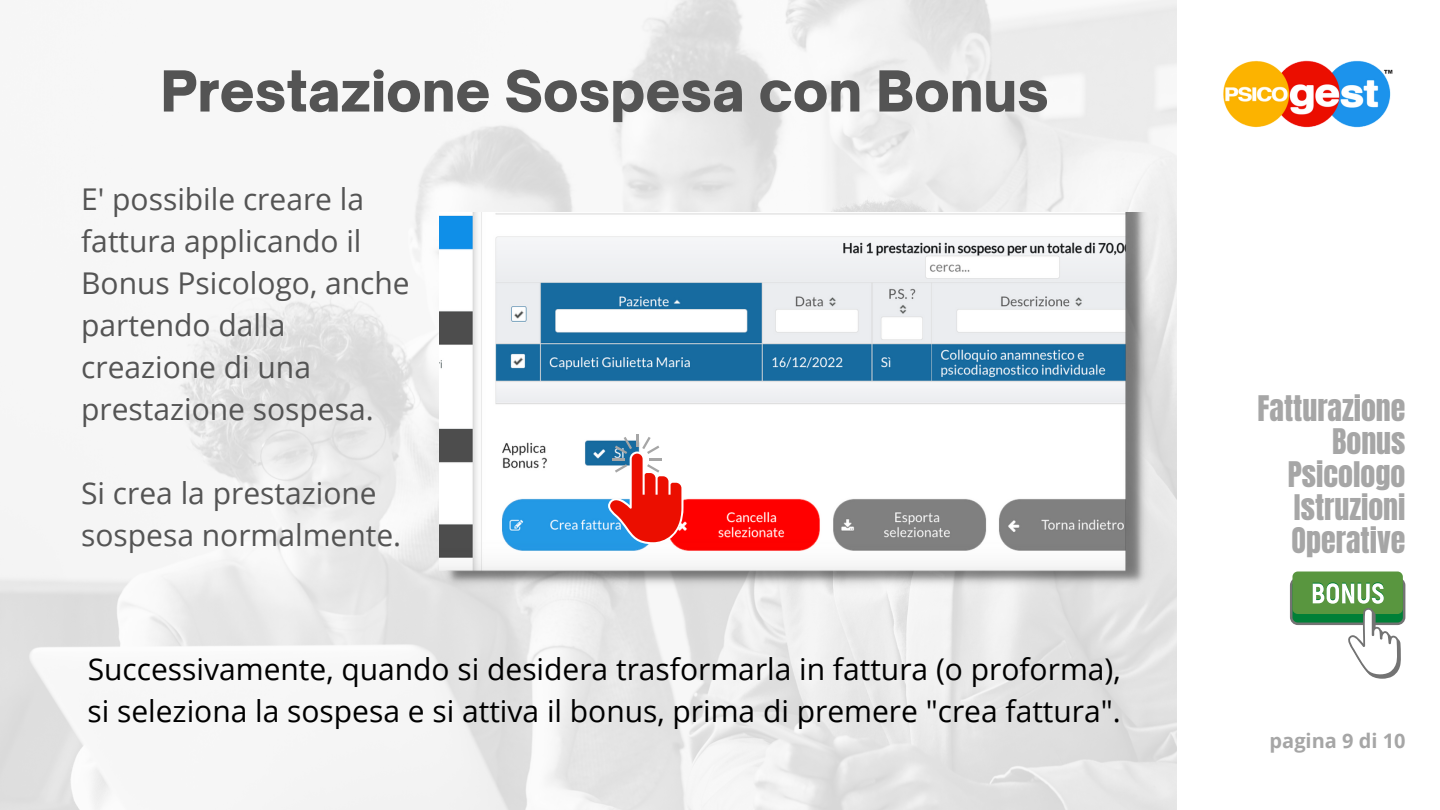
<style>
.page{position:relative;width:1440px;height:810px;background:#fff}
.page>*{position:absolute;margin:0;border:0;box-sizing:border-box;transform-origin:0 0}
.t1{font:900 54px "Open Sauce One";color:#545454}
.t2{font:30px/42px "Open Sans";color:#545454}
.t3{font:30px/42px "Open Sans";color:#000}
.t4{font:30px/33px "Anton";color:#a6a6a6;text-align:right}
.t5{font:700 20px "Open Sans";color:#a6a6a6}
</style>
<div class="page">
<img style="left:0;top:0;width:1177px;height:810px">
<img style="left:1223px;top:60px;width:170px;height:68px">
<div style="left:1290px;top:577px;width:115px;height:48px;background:#737373;border-radius:8px"></div>
<div style="left:1292px;top:580px;width:111px;height:43px;background:#008037;border-radius:5px"></div>
<div style="left:1292px;top:572px;width:111px;height:42px;background:#59963f;border-radius:5px"></div>
<svg style="left:1313px;top:582px;width:88px;height:97px"></svg>
<img style="left:439px;top:212px;width:710px;height:377px">
<svg style="left:605px;top:434px;width:79px;height:110px"></svg>
<h1 class="t1" style="left:161px;top:58px;width:890px">Prestazione Sospesa con Bonus</h1>
<p class="t2" style="left:81px;top:177px;width:330px">E' possibile creare la fattura applicando il<br>Bonus Psicologo, anche partendo dalla creazione di una prestazione sospesa.</p>
<p class="t2" style="left:81px;top:471px;width:322px">Si crea la prestazione sospesa normalmente.</p>
<p class="t3" style="left:87px;top:648px;width:1035px">Successivamente, quando si desidera trasformarla in fattura (o proforma), si seleziona la sospesa e si attiva il bonus, prima di premere "crea fattura".</p>
<p class="t4" style="left:1258px;top:392px;width:149px">Fatturazione<br>Bonus<br>Psicologo<br>Istruzioni<br>Operative</p>
<p class="t5" style="left:1270px;top:727px;width:137px">pagina 9 di 10</p>
</div>
